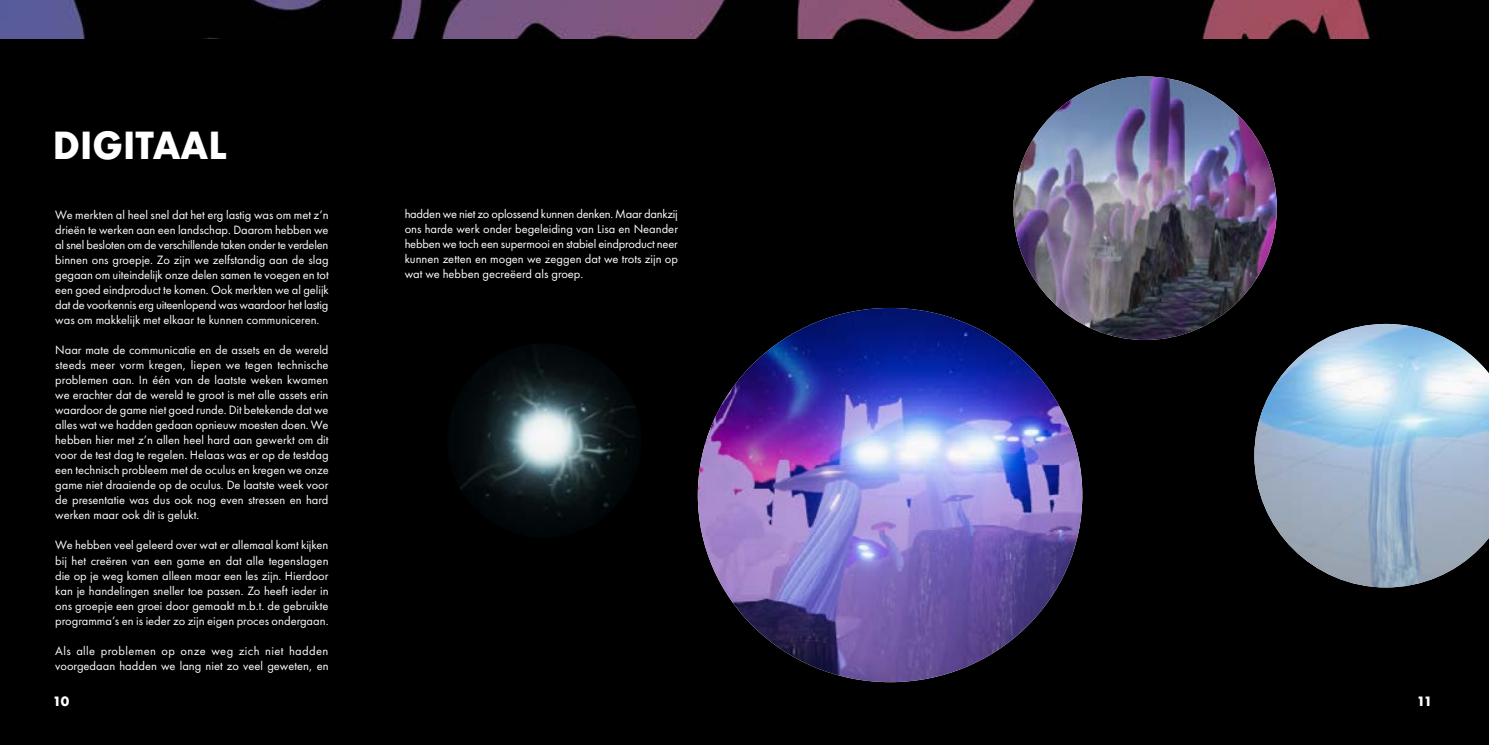
<style>
.page{position:relative;width:1489px;height:745px;background:#fff}
.page>*{position:absolute;margin:0;border:0;box-sizing:border-box;transform-origin:0 0}
.t1{font:700 36.25px "Futura";color:#fff;scale:.96 1}
.t2{font:12.5px/15px "Futura PT";color:#fff;text-align:justify}
.t3{font:700 12.5px "Futura";color:#fff}
</style>
<div class="page">
<div style="left:0;top:0;width:1489px;height:744px;background:#000"></div>
<img style="left:0;top:0;width:1371px;height:38px">
<img style="left:1013px;top:76px;width:264px;height:264px;border-radius:132px">
<img style="left:447px;top:343px;width:194px;height:194px;border-radius:97px">
<img style="left:1254px;top:324px;width:235px;height:263px">
<img style="left:698px;top:308px;width:384px;height:374px">
<h1 class="t1" style="left:53px;top:119px;width:183px">DIGITAAL</h1>
<p class="t2" style="left:55px;top:207px;width:275px">We merkten al heel snel dat het erg lastig was om met z’n drieën te werken aan een landschap. Daarom hebben we al snel besloten om de verschillende taken onder te verdelen binnen ons groepje. Zo zijn we zelfstandig aan de slag gegaan om uiteindelijk onze delen samen te voegen en tot een goed eindproduct te komen. Ook merkten we al gelijk dat de voorkennis erg uiteenlopend was waardoor het lastig was om makkelijk met elkaar te kunnen communiceren.</p>
<p class="t2" style="left:55px;top:342px;width:275px">Naar mate de communicatie en de assets en de wereld steeds meer vorm kregen, liepen we tegen technische problemen aan. In één van de laatste weken kwamen we erachter dat de wereld te groot is met alle assets erin waardoor de game niet goed runde. Dit betekende dat we alles wat we hadden gedaan opnieuw moesten doen. We hebben hier met z’n allen heel hard aan gewerkt om dit voor de test dag te regelen. Helaas was er op de testdag een technisch probleem met de oculus en kregen we onze game niet draaiende op de oculus. De laatste week voor de presentatie was dus ook nog even stressen en hard werken maar ook dit is gelukt.</p>
<p class="t2" style="left:55px;top:537px;width:275px">We hebben veel geleerd over wat er allemaal komt kijken bij het creëren van een game en dat alle tegenslagen die op je weg komen alleen maar een les zijn. Hierdoor kan je handelingen sneller toe passen. Zo heeft ieder in ons groepje een groei door gemaakt m.b.t. de gebruikte programma’s en is ieder zo zijn eigen proces ondergaan.</p>
<p class="t2" style="left:55px;top:642px;width:275px">Als alle problemen op onze weg zich niet hadden voorgedaan hadden we lang niet zo veel geweten, en</p>
<p class="t2" style="left:405px;top:206px;width:275px">hadden we niet zo oplossend kunnen denken. Maar dankzij ons harde werk onder begeleiding van Lisa en Neander hebben we toch een supermooi en stabiel eindproduct neer kunnen zetten en mogen we zeggen dat we trots zijn op wat we hebben gecreëerd als groep.</p>
<p class="t3" style="left:53px;top:691px;width:18px">10</p>
<p class="t3" style="left:1417px;top:691px;width:17px">11</p>
</div>
